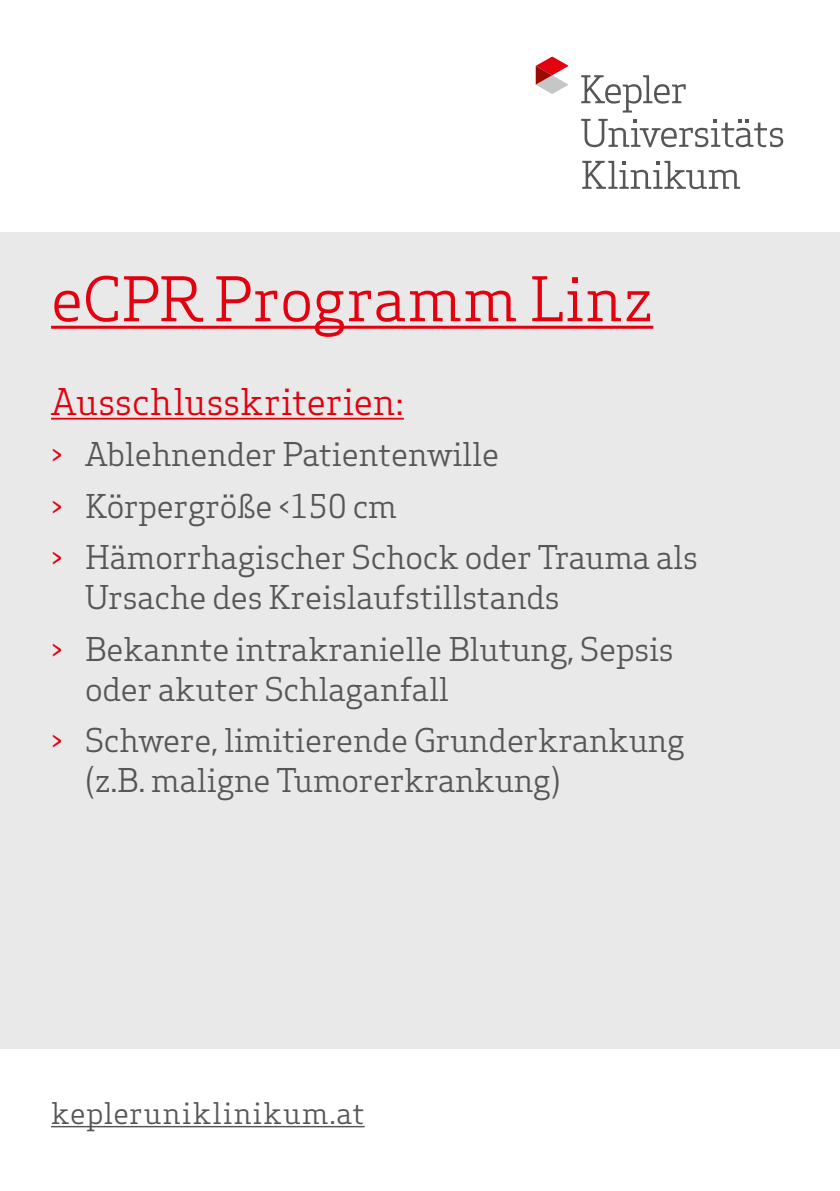
<style>
.page{position:relative;width:840px;height:1191px;background:#fff}
.page>*{position:absolute;margin:0;border:0;box-sizing:border-box;transform-origin:0 0}
.t1{font:60px "Apex Serif";letter-spacing:.015em;color:#e3000f}
.t2{font:36px "Apex Serif";color:#e3000f}
.t3{font:32px/51.2px "Apex Serif";letter-spacing:-.01em;color:#565656}
.t4{font:29.2px "Apex Serif";letter-spacing:.04em;color:#565656}
.s1{color:#e3000f}
</style>
<div class="page">
<hr style="left:51px;top:1125px;width:313px;height:2px;background:#565656">
<svg style="left:581px;top:75px;width:104px;height:38px"></svg>
<svg style="left:581px;top:119px;width:201px;height:28px"></svg>
<svg style="left:582px;top:161px;width:157px;height:28px"></svg>
<svg style="left:535px;top:56px;width:33px;height:38px"></svg>
<div style="left:0;top:232px;width:839px;height:817px;background:#e9e9e9"></div>
<hr style="left:51px;top:418px;width:352px;height:1px;background:#e3000f">
<hr style="left:51px;top:326px;width:602px;height:3px;background:#e3000f">
<h1 class="t1" style="left:51px;top:261px;width:603px">eCPR Programm Linz</h1>
<p class="t2" style="left:51px;top:379px;width:354px">Ausschlusskriterien:</p>
<p class="t3" style="left:51px;top:429px;width:648px"><span class="s1">&gt;</span> Ablehnender Patientenwille<br><span class="s1">&gt;</span> Körpergröße &lt;150 cm<br><span class="s1">&gt;</span> Hämorrhagischer Schock oder Trauma als</p>
<p class="t3" style="left:51px;top:571px;width:624px;text-indent:34px">Ursache des Kreislaufstillstands<br><span class="s1">&gt;</span> Bekannte intrakranielle Blutung, Sepsis</p>
<p class="t3" style="left:51px;top:663px;width:635px;text-indent:34px">oder akuter Schlaganfall<br><span class="s1">&gt;</span> Schwere, limitierende Grunderkrankung</p>
<p class="t3" style="left:85px;top:754px;width:476px">(z.B. maligne Tumorerkrankung)</p>
<p class="t4" style="left:51px;top:1094px;width:315px">kepleruniklinikum.at</p>
</div>
